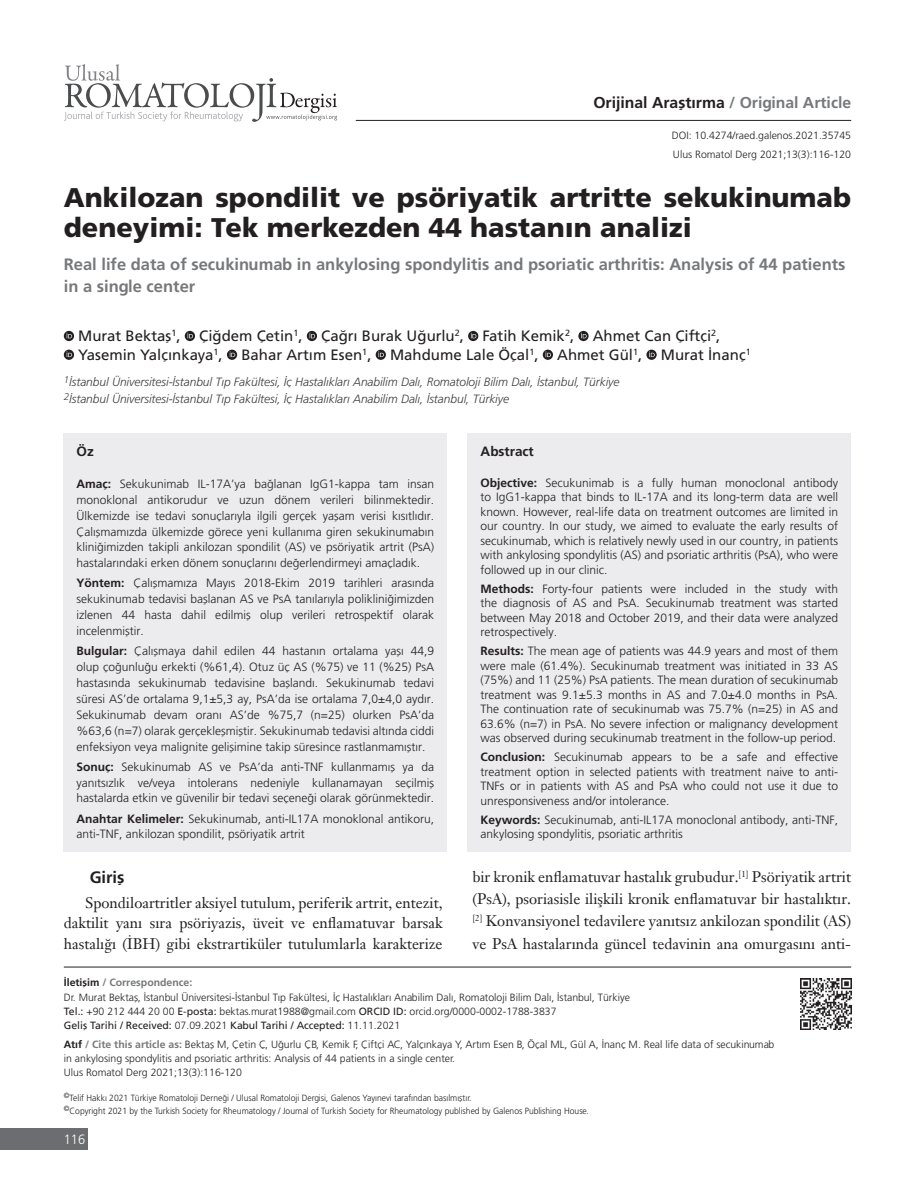
<style>
.page{position:relative;width:915px;height:1191px;background:#fff}
.page>*{position:absolute;margin:0;border:0;box-sizing:border-box;transform-origin:0 0}
.t1{font:27px/30px "Frutiger Black Nr Tr";color:#231f20}
.t2{font:16.5px/22.5px "Frutiger Bold Tr";color:#76787b}
.t3{font:16.5px "Frutiger Bold Tr";color:#231f20}
.t4{font:15.75px "Frutiger Bold Tr";color:#231f20}
.t5{font:15px/22.2px "Janson Text W04 55 Roman";color:#231f20;text-align:justify}
.t6{font:15px/18.8px "Frutiger Normal Tr";color:#231f20}
.t7{font:13.5px "Frutiger Bold Tr";color:#231f20}
.t8{font:13.5px "Frutiger Light Nr Tr";color:#fff;scale:.95 1}
.t9{font:12px/14.5px "Frutiger Light Nr Tr";color:#231f20;text-align:justify}
.t10{font:12px/17.2px "Frutiger Light Italic Tr";letter-spacing:-.005em;color:#3e3e3f}
.t11{font:10.5px/14.2px "Frutiger Light Nr Tr";color:#231f20}
.t12{font:10.5px "Frutiger Normal Tr";color:#231f20}
.t13{font:10.5px "Frutiger Bold Tr";color:#76787b}
.t14{font:9px/12.8px "Frutiger Light Nr Tr";color:#231f20;scale:.95 1}
.s1{color:#76787b}
.s2{font-family:"Frutiger Bold Tr"}
.s3{color:#231f20}
.s4{font-family:"Frutiger Normal Tr"}
.s5{font-family:"Frutiger Light Nr Tr"}
.s6{font-family:"Frutiger Bold Tr";color:#76787b}
</style>
<div class="page">
<hr style="left:355px;top:120px;width:495px;height:1px;background:#231f20">
<div style="left:0;top:1128px;width:88px;height:21px;background:#6c6d70"></div>
<svg style="left:64px;top:64px;width:273px;height:58px"></svg>
<hr style="left:64px;top:966px;width:786px;height:1px;background:#231f20">
<img style="left:800px;top:978px;width:50px;height:51px">
<div style="left:64px;top:433px;width:382px;height:418px;background:#ececee"></div>
<div style="left:467px;top:433px;width:383px;height:418px;background:#ececee"></div>
<svg style="left:64px;top:331px;width:10px;height:10px"></svg>
<svg style="left:67px;top:333px;width:5px;height:5px"></svg>
<svg style="left:185px;top:331px;width:10px;height:10px"></svg>
<svg style="left:187px;top:333px;width:6px;height:5px"></svg>
<svg style="left:307px;top:331px;width:10px;height:10px"></svg>
<svg style="left:309px;top:333px;width:6px;height:5px"></svg>
<svg style="left:468px;top:331px;width:10px;height:10px"></svg>
<svg style="left:470px;top:333px;width:6px;height:5px"></svg>
<svg style="left:578px;top:331px;width:10px;height:10px"></svg>
<svg style="left:581px;top:333px;width:5px;height:5px"></svg>
<svg style="left:64px;top:350px;width:10px;height:10px"></svg>
<svg style="left:67px;top:351px;width:5px;height:6px"></svg>
<svg style="left:227px;top:350px;width:10px;height:10px"></svg>
<svg style="left:229px;top:351px;width:6px;height:6px"></svg>
<svg style="left:375px;top:350px;width:11px;height:10px"></svg>
<svg style="left:378px;top:351px;width:6px;height:6px"></svg>
<svg style="left:542px;top:350px;width:11px;height:10px"></svg>
<svg style="left:545px;top:351px;width:6px;height:6px"></svg>
<svg style="left:646px;top:350px;width:10px;height:10px"></svg>
<svg style="left:649px;top:351px;width:5px;height:6px"></svg>
<h3 class="t4" style="left:593px;top:93px;width:259px">Orijinal Araştırma <span class="s1">/ Original Article</span></h3>
<p class="t11" style="left:671px;top:129px;width:181px">DOI: 10.4274/raed.galenos.2021.35745</p>
<p class="t11" style="left:672px;top:147px;width:180px">Ulus Romatol Derg 2021;13(3):116-120</p>
<h1 class="t1" style="left:64px;top:182px;width:788px">Ankilozan spondilit ve psöriyatik artritte sekukinumab deneyimi: Tek merkezden 44 hastanın analizi</h1>
<h2 class="t2" style="left:64px;top:252px;width:783px">Real life data of secukinumab in ankylosing spondylitis and psoriatic arthritis: Analysis of 44 patients in a single center</h2>
<p class="t6" style="left:78px;top:326px;width:673px">Murat Bektaş<sup>1</sup>, Çiğdem Çetin<sup>1</sup>, Çağrı Burak Uğurlu<sup>2</sup>, Fatih Kemik<sup>2</sup>, Ahmet Can Çiftçi<sup>2</sup>,<br>Yasemin Yalçınkaya<sup>1</sup>, Bahar Artım Esen<sup>1</sup>, Mahdume Lale Öçal<sup>1</sup>, Ahmet Gül<sup>1</sup>, Murat İnanç<sup>1</sup></p>
<p class="t10" style="left:64px;top:373px;width:557px"><sup>1</sup>İstanbul Üniversitesi-İstanbul Tıp Fakültesi, İç Hastalıkları Anabilim Dalı, Romatoloji Bilim Dalı, İstanbul, Türkiye<br><sup>2</sup>İstanbul Üniversitesi-İstanbul Tıp Fakültesi, İç Hastalıkları Anabilim Dalı, İstanbul, Türkiye</p>
<p class="t7" style="left:77px;top:443px;width:19px">Öz</p>
<p class="t9" style="left:77px;top:476px;width:359px;line-height:15.9px"><span class="s2">Amaç:</span> Sekukunimab IL-17A’ya bağlanan IgG1-kappa tam insan monoklonal antikorudur ve uzun dönem verileri bilinmektedir.<br>Ülkemizde ise tedavi sonuçlarıyla ilgili gerçek yaşam verisi kısıtlıdır.<br>Çalışmamızda ülkemizde görece yeni kullanıma giren sekukinumabın kliniğimizden takipli ankilozan spondilit (AS) ve psöriyatik artrit (PsA) hastalarındaki erken dönem sonuçlarını değerlendirmeyi amaçladık.</p>
<p class="t9" style="left:77px;top:575px;width:359px;line-height:15.9px"><span class="s2">Yöntem:</span> Çalışmamıza Mayıs 2018-Ekim 2019 tarihleri arasında sekukinumab tedavisi başlanan AS ve PsA tanılarıyla polikliniğimizden izlenen 44 hasta dahil edilmiş olup verileri retrospektif olarak incelenmiştir.</p>
<p class="t9" style="left:77px;top:643px;width:359px;line-height:15.9px"><span class="s2">Bulgular:</span> Çalışmaya dahil edilen 44 hastanın ortalama yaşı 44,9 olup çoğunluğu erkekti (%61,4). Otuz üç AS (%75) ve 11 (%25) PsA hastasında sekukinumab tedavisine başlandı. Sekukinumab tedavi süresi AS’de ortalama 9,1±5,3 ay, PsA’da ise ortalama 7,0±4,0 aydır.<br>Sekukinumab devam oranı AS’de %75,7 (n=25) olurken PsA’da %63,6 (n=7) olarak gerçekleşmiştir. Sekukinumab tedavisi altında ciddi enfeksiyon veya malignite gelişimine takip süresince rastlanmamıştır.</p>
<p class="t9" style="left:77px;top:758px;width:359px;line-height:15.9px"><span class="s2">Sonuç:</span> Sekukinumab AS ve PsA’da anti-TNF kullanmamış ya da yanıtsızlık ve/veya intolerans nedeniyle kullanamayan seçilmiş hastalarda etkin ve güvenilir bir tedavi seçeneği olarak görünmektedir.</p>
<p class="t9" style="left:77px;top:810px;width:359px;line-height:15.9px"><span class="s2">Anahtar Kelimeler:</span> Sekukinumab, anti-IL17A monoklonal antikoru, anti-TNF, ankilozan spondilit, psöriyatik artrit</p>
<h2 class="t3" style="left:90px;top:867px;width:36px">Giriş</h2>
<p class="t5" style="left:64px;top:892px;width:380px;line-height:20.4px;text-indent:21px">Spondiloartritler aksiyel tutulum, periferik artrit, entezit, daktilit yanı sıra psöriyazis, üveit ve enflamatuvar barsak hastalığı (İBH) gibi ekstrartiküler tutulumlarla karakterize</p>
<p class="t7" style="left:480px;top:443px;width:55px">Abstract</p>
<p class="t9" style="left:480px;top:475px;width:359px"><span class="s2">Objective:</span> Secukunimab is a fully human monoclonal antibody to IgG1-kappa that binds to IL-17A and its long-term data are well known. However, real-life data on treatment outcomes are limited in our country. In our study, we aimed to evaluate the early results of secukinumab, which is relatively newly used in our country, in patients with ankylosing spondylitis (AS) and psoriatic arthritis (PsA), who were followed up in our clinic.</p>
<p class="t9" style="left:480px;top:581px;width:359px"><span class="s2">Methods:</span> Forty-four patients were included in the study with the diagnosis of AS and PsA. Secukinumab treatment was started between May 2018 and October 2019, and their data were analyzed retrospectively.</p>
<p class="t9" style="left:480px;top:643px;width:359px"><span class="s2">Results:</span> The mean age of patients was 44.9 years and most of them were male (61.4%). Secukinumab treatment was initiated in 33 AS (75%) and 11 (25%) PsA patients. The mean duration of secukinumab treatment was 9.1±5.3 months in AS and 7.0±4.0 months in PsA.<br>The continuation rate of secukinumab was 75.7% (n=25) in AS and 63.6% (n=7) in PsA. No severe infection or malignancy development was observed during secukinumab treatment in the follow-up period.</p>
<p class="t9" style="left:480px;top:750px;width:359px"><span class="s2">Conclusion:</span> Secukinumab appears to be a safe and effective treatment option in selected patients with treatment naive to anti-TNFs or in patients with AS and PsA who could not use it due to unresponsiveness and/or intolerance.</p>
<p class="t9" style="left:480px;top:812px;width:359px"><span class="s2">Keywords:</span> Secukinumab, anti-IL17A monoclonal antibody, anti-TNF, ankylosing spondylitis, psoriatic arthritis</p>
<p class="t5" style="left:472px;top:865px;width:380px">bir kronik enflamatuvar hastalık grubudur.<sup>[1]</sup> Psöriyatik artrit (PsA), psoriasisle ilişkili kronik enflamatuvar bir hastalıktır. <sup>[2]</sup> Konvansiyonel tedavilere yanıtsız ankilozan spondilit (AS) ve PsA hastalarında güncel tedavinin ana omurgasını anti-</p>
<p class="t13" style="left:64px;top:976px;width:130px"><span class="s3">İletişim</span> / Correspondence:</p>
<p class="t11" style="left:64px;top:989px;width:567px">Dr. Murat Bektaş, İstanbul Üniversitesi-İstanbul Tıp Fakültesi, İç Hastalıkları Anabilim Dalı, Romatoloji Bilim Dalı, İstanbul, Türkiye<br><span class="s4">Tel.:</span> +90 212 444 20 00 <span class="s4">E-posta:</span> bektas.murat1988@gmail.com <span class="s4">ORCID ID:</span> orcid.org/0000-0002-1788-3837</p>
<p class="t12" style="left:64px;top:1019px;width:338px">Geliş Tarihi / Received: <span class="s5">07.09.2021</span> Kabul Tarihi / Accepted: <span class="s5">11.11.2021</span></p>
<p class="t11" style="left:64px;top:1036px;width:711px"><span class="s2">Atıf</span> <span class="s6">/ Cite this article as:</span> Bektaş M, Çetin Ç, Uğurlu ÇB, Kemik F, Çiftçi AC, Yalçınkaya Y, Artım Esen B, Öçal ML, Gül A, İnanç M. Real life data of secukinumab in ankylosing spondylitis and psoriatic arthritis: Analysis of 44 patients in a single center.<br>Ulus Romatol Derg 2021;13(3):116-120</p>
<p class="t14" style="left:64px;top:1091px;width:554px"><sup>©</sup>Telif Hakkı 2021 Türkiye Romatoloji Derneği / Ulusal Romatoloji Dergisi, Galenos Yayınevi tarafından basılmıştır.<br><sup>©</sup>Copyright 2021 by the Turkish Society for Rheumatology / Journal of Turkish Society for Rheumatology published by Galenos Publishing House.</p>
<p class="t8" style="left:64px;top:1131px;width:24px">116</p>
</div>
